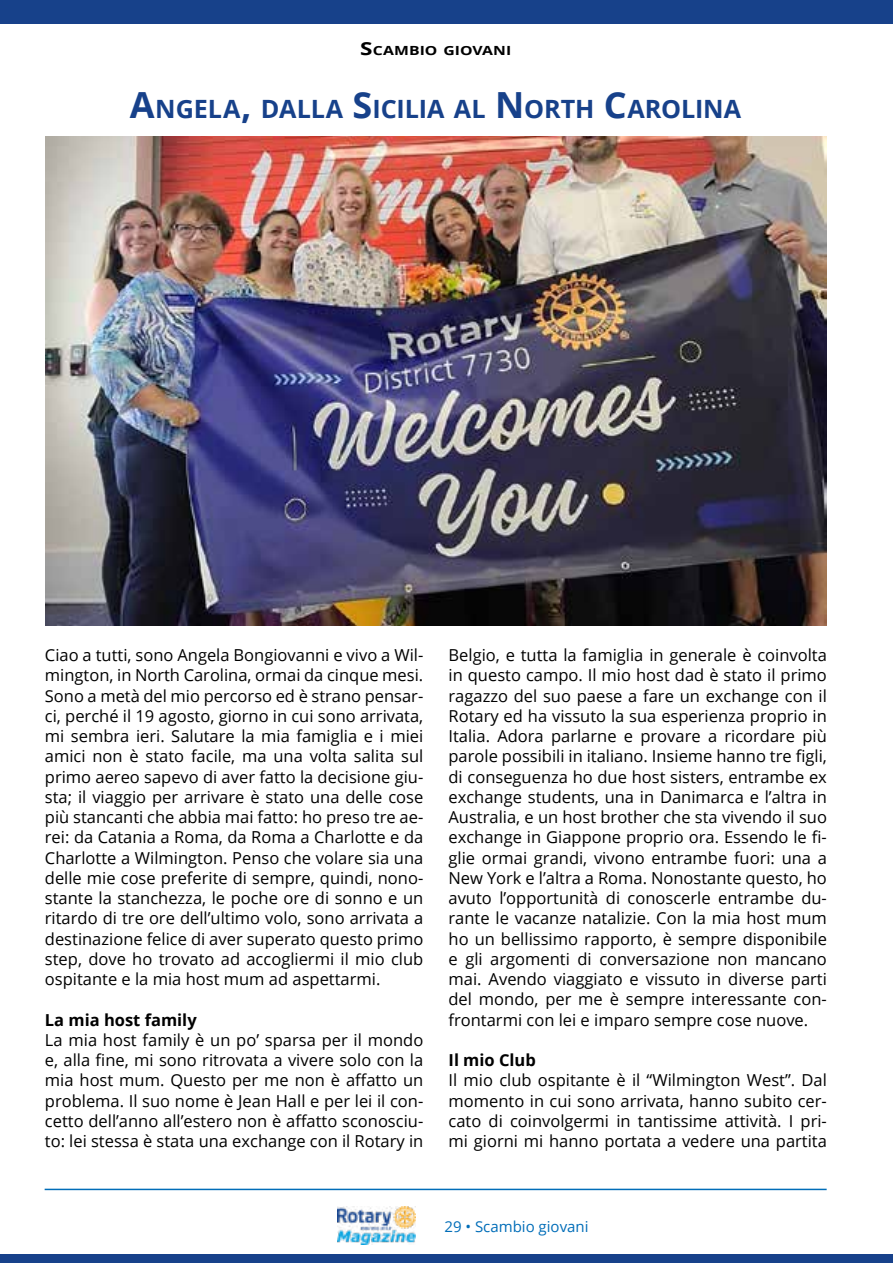
<style>
.page{position:relative;width:893px;height:1263px;background:#fff}
.page>*{position:absolute;margin:0;border:0;box-sizing:border-box;transform-origin:0 0}
.t1{font:700 25.2px "Open Sans";letter-spacing:-.005em;color:#17418a}
.t2{font:16.5px/20.2px "Open Sans";color:#000;text-align:justify}
.t3{font:15px "Open Sans";color:#006db8}
.t4{font:700 12.6px "Open Sans";color:#000;scale:1.25 1}
.s1{font-size:18px}
.s2{font-size:36px}
.s3{font-weight:700}
</style>
<div class="page">
<img style="left:337px;top:1206px;width:79px;height:39px">
<hr style="left:45px;top:1189px;width:782px;height:1px;background:#006db8">
<div style="left:0;top:0;width:893px;height:23px;background:#17418a"></div>
<div style="left:0;top:1254px;width:893px;height:9px;background:#17418a"></div>
<img style="left:45px;top:136px;width:782px;height:490px">
<p class="t4" style="left:360px;top:42px;width:122px"><span class="s1">S</span>CAMBIO GIOVANI</p>
<p class="t1" style="left:130px;top:91px;width:613px"><span class="s2">A</span>NGELA<span class="s2">,</span> DALLA <span class="s2">S</span>ICILIA AL <span class="s2">N</span> ORTH <span class="s2">C</span>AROLINA</p>
<p class="t2" style="left:45px;top:645px;width:380px">Ciao a tutti, sono Angela Bongiovanni e vivo a Wil&shy;mington, in North Carolina, ormai da cinque mesi.<br>Sono a metà del mio percorso ed è strano pensar&shy;ci, perché il 19 agosto, giorno in cui sono arrivata, mi sembra ieri. Salutare la mia famiglia e i miei amici non è stato facile, ma una volta salita sul primo aereo sapevo di aver fatto la decisione giu&shy;sta; il viaggio per arrivare è stato una delle cose più stancanti che abbia mai fatto: ho preso tre ae&shy;rei: da Catania a Roma, da Roma a Charlotte e da Charlotte a Wilmington. Penso che volare sia una delle mie cose preferite di sempre, quindi, nono&shy;stante la stanchezza, le poche ore di sonno e un ritardo di tre ore dell’ultimo volo, sono arrivata a destinazione felice di aver superato questo primo step, dove ho trovato ad accogliermi il mio club ospitante e la mia host mum ad aspettarmi.</p>
<p class="t2" style="left:45px;top:1009px;width:380px;text-align:left"><span class="s3">La mia host family<br></span>La mia host family è un po’ sparsa per il mondo e, alla fine, mi sono ritrovata a vivere solo con la mia host mum. Questo per me non è affatto un problema. Il suo nome è Jean Hall e per lei il con&shy;cetto dell’anno all’estero non è affatto sconosciu&shy;to: lei stessa è stata una exchange con il Rotary in</p>
<p class="t2" style="left:449px;top:644px;width:380px">Belgio, e tutta la famiglia in generale è coinvolta in questo campo. Il mio host dad è stato il primo ragazzo del suo paese a fare un exchange con il Rotary ed ha vissuto la sua esperienza proprio in Italia. Adora parlarne e provare a ricordare più parole possibili in italiano. Insieme hanno tre figli, di conseguenza ho due host sisters, entrambe ex exchange students, una in Danimarca e l’altra in Australia, e un host brother che sta vivendo il suo exchange in Giappone proprio ora. Essendo le fi&shy;glie ormai grandi, vivono entrambe fuori: una a New York e l’altra a Roma. Nonostante questo, ho avuto l’opportunità di conoscerle entrambe du&shy;rante le vacanze natalizie. Con la mia host mum ho un bellissimo rapporto, è sempre disponibile e gli argomenti di conversazione non mancano mai. Avendo viaggiato e vissuto in diverse parti del mondo, per me è sempre interessante con&shy;frontarmi con lei e imparo sempre cose nuove.</p>
<p class="t2" style="left:449px;top:1049px;width:380px;text-align:left"><span class="s3">Il mio Club<br></span>Il mio club ospitante è il “Wilmington West”. Dal momento in cui sono arrivata, hanno subito cer&shy;cato di coinvolgermi in tantissime attività. I pri&shy;mi giorni mi hanno portata a vedere una partita</p>
<p class="t3" style="left:444px;top:1216px;width:146px">29 • Scambio giovani</p>
</div>
